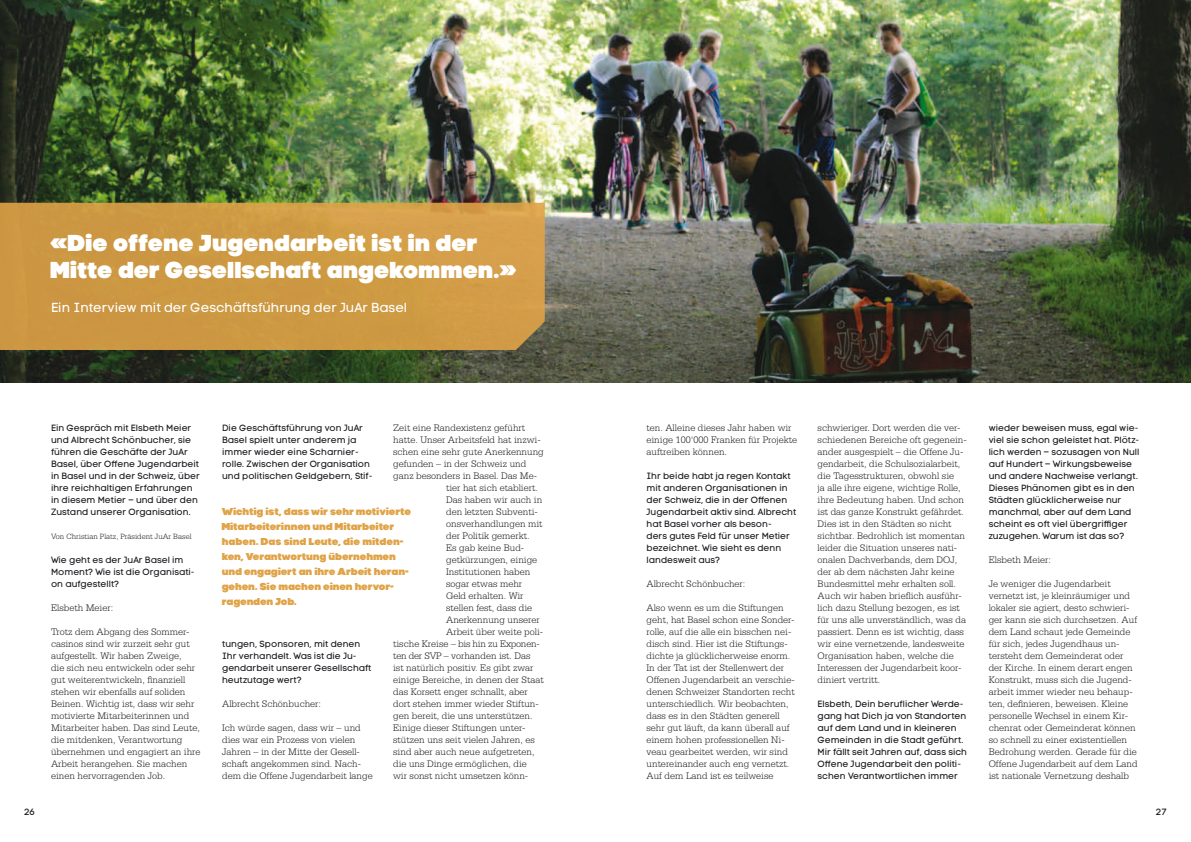
<style>
.page{position:relative;width:1191px;height:842px;background:#fff}
.page>*{position:absolute;margin:0;border:0;box-sizing:border-box;transform-origin:0 0}
.t1{font:23px/27px "Code Pro Black LC";letter-spacing:.02em;color:#fff}
.t2{font:13px "Code Pro LC";color:#fff}
.t3{font:300 10px/12px "Serifa";color:#1a171c}
.t4{font:10px/15px "Code Pro Black LC";letter-spacing:.01em;color:#e0a347}
.t5{font:300 10px "Serifa";letter-spacing:-.02em;color:#1a171c}
.t6{font:9px/12px "Code Pro LC";color:#1a171c}
.t7{font:300 8px "Serifa";color:#1a171c}
</style>
<div class="page">
<img style="left:0;top:0;width:1191px;height:383px">
<svg style="left:0;top:203px;width:545px;height:147px;fill:#cd9943"></svg>
<h1 class="t1" style="left:51px;top:229px;width:467px">«Die offene Jugendarbeit ist in der<br>Mitte der Gesellschaft angekommen.»</h1>
<h2 class="t2" style="left:51px;top:300px;width:358px">Ein Interview mit der Geschäftsführung der JuAr Basel</h2>
<p class="t6" style="left:51px;top:422px;width:150px">Ein Gespräch mit Elsbeth Meier und Albrecht Schönbucher, sie führen die Geschäfte der JuAr<br>Basel, über Offene Jugendarbeit in Basel und in der Schweiz, über ihre reichhaltigen Erfahrungen in diesem Metier – und über den<br>Zustand unserer Organisation.</p>
<p class="t7" style="left:51px;top:532px;width:142px">Von Christian Platz, Präsident JuAr Basel</p>
<p class="t6" style="left:51px;top:554px;width:145px">Wie geht es der JuAr Basel im<br>Moment? Wie ist die Organisati&shy;on aufgestellt?</p>
<p class="t3" style="left:51px;top:602px;width:64px">Elsbeth Meier:</p>
<p class="t3" style="left:51px;top:626px;width:151px">Trotz dem Abgang des Sommer&shy;casinos sind wir zurzeit sehr gut aufgestellt. Wir haben Zweige,<br>die sich neu entwickeln oder sehr gut weiterentwickeln, finanziell stehen wir ebenfalls auf soliden<br>Beinen. Wichtig ist, dass wir sehr motivierte Mitarbeiterinnen und<br>Mitarbeiter haben. Das sind Leute, die mitdenken, Verantwortung übernehmen und engagiert an ihre<br>Arbeit herangehen. Sie machen einen hervorragenden Job.</p>
<p class="t6" style="left:222px;top:422px;width:152px">Die Geschäftsführung von JuAr<br>Basel spielt unter anderem ja immer wieder eine Scharnier&shy;rolle. Zwischen der Organisation und politischen Geldgebern, Stif-</p>
<p class="t3" style="left:393px;top:422px;width:133px">Zeit eine Randexistenz geführt</p>
<p class="t3" style="left:393px;top:434px;width:149px">hatte. Unser Arbeitsfeld hat inzwi-</p>
<p class="t3" style="left:393px;top:446px;width:152px">schen eine sehr gute Anerkennung</p>
<p class="t3" style="left:393px;top:458px;width:135px">gefunden – in der Schweiz und</p>
<p class="t3" style="left:393px;top:470px;width:145px">ganz besonders in Basel. Das Me-</p>
<p class="t3" style="left:446px;top:482px;width:93px">tier hat sich etabliert.</p>
<p class="t3" style="left:446px;top:494px;width:98px">Das haben wir auch in</p>
<p class="t3" style="left:446px;top:506px;width:93px">den letzten Subventi-</p>
<p class="t3" style="left:446px;top:518px;width:98px">onsverhandlungen mit</p>
<p class="t3" style="left:446px;top:530px;width:85px">der Politik gemerkt.</p>
<p class="t3" style="left:446px;top:542px;width:80px">Es gab keine Bud-</p>
<p class="t3" style="left:446px;top:554px;width:93px">getkürzungen, einige</p>
<p class="t3" style="left:446px;top:566px;width:86px">Institutionen haben</p>
<p class="t3" style="left:446px;top:578px;width:78px">sogar etwas mehr</p>
<p class="t3" style="left:446px;top:590px;width:79px">Geld erhalten. Wir</p>
<p class="t3" style="left:446px;top:602px;width:88px">stellen fest, dass die</p>
<p class="t3" style="left:446px;top:614px;width:95px">Anerkennung unserer</p>
<p class="t3" style="left:446px;top:626px;width:98px">Arbeit über weite poli-</p>
<p class="t5" style="left:393px;top:638px;width:148px">tische Kreise – bis hin zu Exponen-</p>
<p class="t3" style="left:393px;top:650px;width:139px">ten der SVP – vorhanden ist. Das</p>
<p class="t3" style="left:393px;top:662px;width:142px">ist natürlich positiv. Es gibt zwar</p>
<p class="t3" style="left:393px;top:674px;width:152px">einige Bereiche, in denen der Staat</p>
<p class="t3" style="left:393px;top:686px;width:136px">das Korsett enger schnallt, aber</p>
<p class="t3" style="left:393px;top:698px;width:147px">dort stehen immer wieder Stiftun-</p>
<p class="t3" style="left:393px;top:710px;width:141px">gen bereit, die uns unterstützen.</p>
<p class="t3" style="left:393px;top:722px;width:134px">Einige dieser Stiftungen unter-</p>
<p class="t3" style="left:393px;top:734px;width:143px">stützen uns seit vielen Jahren, es</p>
<p class="t3" style="left:393px;top:746px;width:143px">sind aber auch neue aufgetreten,</p>
<p class="t3" style="left:393px;top:758px;width:135px">die uns Dinge ermöglichen, die</p>
<p class="t3" style="left:393px;top:770px;width:137px">wir sonst nicht umsetzen könn-</p>
<p class="t4" style="left:222px;top:504px;width:191px">Wichtig ist, dass wir sehr motivierte<br>Mitarbeiterinnen und Mitarbeiter haben. Das sind Leute, die mitden&shy;ken, Verantwortung übernehmen und engagiert an ihre Arbeit heran&shy;gehen. Sie machen einen hervor&shy;ragenden Job.</p>
<p class="t6" style="left:222px;top:638px;width:151px">tungen, Sponsoren, mit denen<br>Ihr verhandelt. Was ist die Ju&shy;gendarbeit unserer Gesellschaft heutzutage wert?</p>
<p class="t3" style="left:222px;top:698px;width:100px">Albrecht Schönbucher:</p>
<p class="t3" style="left:222px;top:722px;width:152px">Ich würde sagen, dass wir – und dies war ein Prozess von vielen<br>Jahren – in der Mitte der Gesell&shy;schaft angekommen sind. Nach&shy;dem die Offene Jugendarbeit lange</p>
<p class="t3" style="left:646px;top:422px;width:152px">ten. Alleine dieses Jahr haben wir einige 100‘000 Franken für Projekte auftreiben können.</p>
<p class="t6" style="left:646px;top:470px;width:151px">Ihr beide habt ja regen Kontakt mit anderen Organisationen in der Schweiz, die in der Offenen<br>Jugendarbeit aktiv sind. Albrecht hat Basel vorher als beson-<br>ders gutes Feld für unser Metier bezeichnet. Wie sieht es denn landesweit aus?</p>
<p class="t3" style="left:646px;top:578px;width:100px">Albrecht Schönbucher:</p>
<p class="t3" style="left:646px;top:602px;width:150px">Also wenn es um die Stiftungen geht, hat Basel schon eine Sonder&shy;rolle, auf die alle ein bisschen nei&shy;disch sind. Hier ist die Stiftungs&shy;dichte ja glücklicherweise enorm.<br>In der Tat ist der Stellenwert der Offenen Jugendarbeit an verschie&shy;denen Schweizer Standorten recht unterschiedlich. Wir beobachten, dass es in den Städten generell sehr gut läuft, da kann überall auf einem hohen professionellen Ni&shy;veau gearbeitet werden, wir sind untereinander auch eng vernetzt.<br>Auf dem Land ist es teilweise</p>
<p class="t3" style="left:817px;top:422px;width:151px">schwieriger. Dort werden die ver&shy;schiedenen Bereiche oft gegenein&shy;ander ausgespielt – die Offene Ju&shy;gendarbeit, die Schulsozialarbeit, die Tagesstrukturen, obwohl sie<br>ja alle ihre eigene, wichtige Rolle, ihre Bedeutung haben. Und schon ist das ganze Konstrukt gefährdet.<br>Dies ist in den Städten so nicht sichtbar. Bedrohlich ist momentan leider die Situation unseres nati&shy;onalen Dachverbands, dem DOJ, der ab dem nächsten Jahr keine Bundesmittel mehr erhalten soll.<br>Auch wir haben brieflich ausführ&shy;lich dazu Stellung bezogen, es ist für uns alle unverständlich, was da passiert. Denn es ist wichtig, dass wir eine vernetzende, landesweite Organisation haben, welche die Interessen der Jugendarbeit koor&shy;diniert vertritt.</p>
<p class="t6" style="left:817px;top:698px;width:151px">Elsbeth, Dein beruflicher Werde&shy;gang hat Dich ja von Standorten auf dem Land und in kleineren<br>Gemeinden in die Stadt geführt.<br>Mir fällt seit Jahren auf, dass sich<br>Offene Jugendarbeit den politi&shy;schen Verantwortlichen immer</p>
<p class="t6" style="left:988px;top:422px;width:152px">wieder beweisen muss, egal wie&shy;viel sie schon geleistet hat. Plötz&shy;lich werden – sozusagen von Null auf Hundert – Wirkungsbeweise und andere Nachweise verlangt.<br>Dieses Phänomen gibt es in den<br>Städten glücklicherweise nur manchmal, aber auf dem Land scheint es oft viel übergriffiger zuzugehen. Warum ist das so?</p>
<p class="t3" style="left:988px;top:554px;width:64px">Elsbeth Meier:</p>
<p class="t3" style="left:988px;top:578px;width:150px">Je weniger die Jugendarbeit vernetzt ist, je kleinräumiger und lokaler sie agiert, desto schwieri&shy;ger kann sie sich durchsetzen. Auf dem Land schaut jede Gemeinde für sich, jedes Jugendhaus un&shy;tersteht dem Gemeinderat oder der Kirche. In einem derart engen<br>Konstrukt, muss sich die Jugend&shy;arbeit immer wieder neu behaup&shy;ten, definieren, beweisen. Kleine personelle Wechsel in einem Kir&shy;chenrat oder Gemeinderat können so schnell zu einer existentiellen<br>Bedrohung werden. Gerade für die<br>Offene Jugendarbeit auf dem Land ist nationale Vernetzung deshalb</p>
<p class="t6" style="left:24px;top:806px;width:13px">26</p>
<p class="t6" style="left:1156px;top:806px;width:12px">27</p>
</div>
